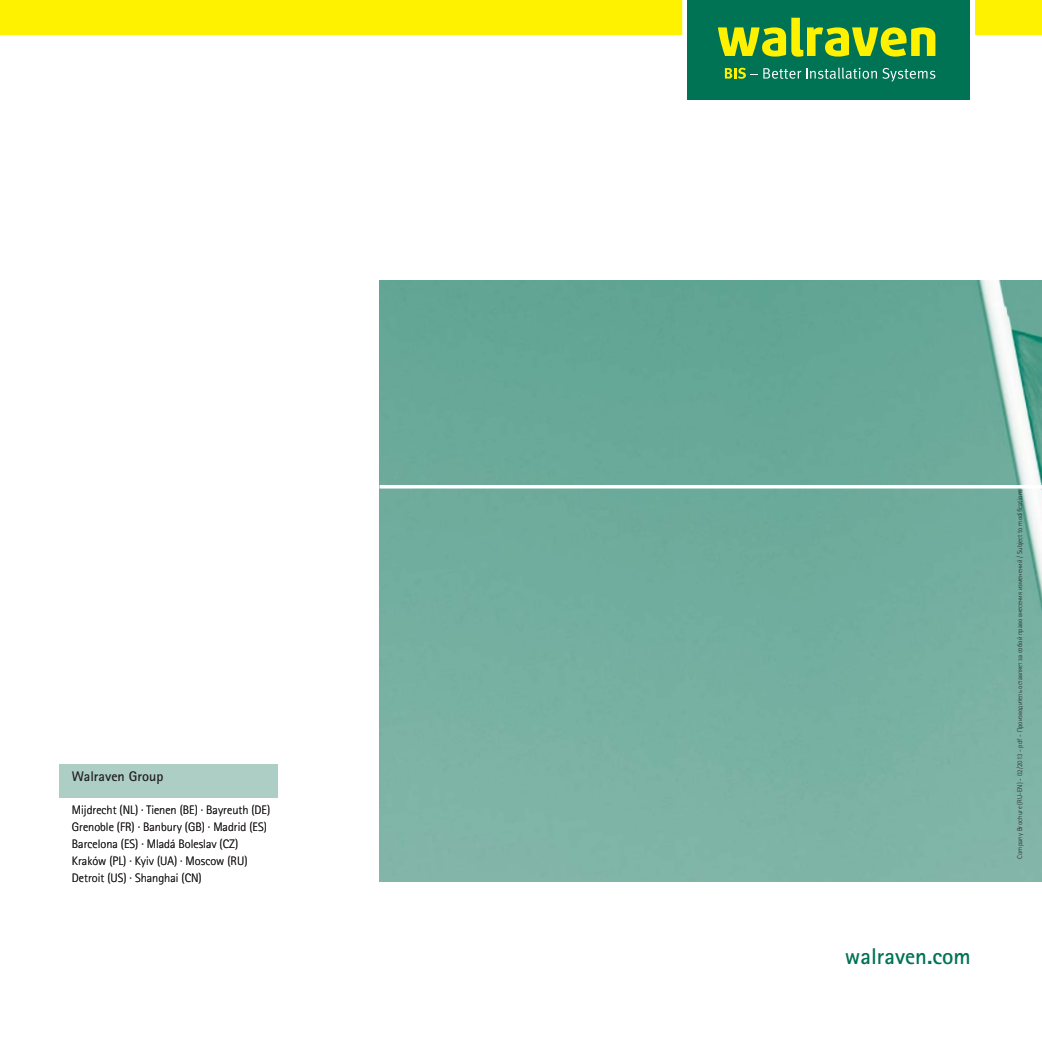
<style>
.page{position:relative;width:1042px;height:1042px;background:#fff}
.page>*{position:absolute;margin:0;border:0;box-sizing:border-box;transform-origin:0 0}
.t1{font:700 22.75px "Rotis Sans Serif Std";color:#007355}
.t2{font:700 14px "Rotis Sans Serif Std";color:#231f20}
.t3{font:300 12.25px/16.8px "Rotis Sans Serif Std";color:#231f20}
.t4{font:300 7px "Rotis Sans Serif Pro Cyr";color:#231f20}
.s1{font-family:"Rotis Sans Serif Std"}
</style>
<div class="page">
<img style="left:675px;top:280px;width:367px;height:601px">
<div style="left:0;top:0;width:1042px;height:35px;background:#fff200"></div>
<div style="left:682px;top:0;width:5px;height:67px;background:#fff"></div>
<div style="left:970px;top:0;width:5px;height:70px;background:#fff"></div>
<div style="left:687px;top:0;width:283px;height:99px;background:#007355"></div>
<svg style="left:725px;top:68px;width:210px;height:14px"></svg>
<svg style="left:718px;top:18px;width:217px;height:39px"></svg>
<img style="left:379px;top:280px;width:296px;height:601px">
<hr style="left:379px;top:485px;width:663px;height:3px;background:#fff">
<div style="left:60px;top:764px;width:218px;height:33px;background:#accec4"></div>
<p class="t2" style="left:72px;top:771px;width:93px">Walraven Group</p>
<p class="t3" style="left:72px;top:803px;width:200px">Mijdrecht (NL) · Tienen (BE) · Bayreuth (DE)<br>Grenoble (FR) · Banbury (GB) · Madrid (ES)<br>Barcelona (ES) · Mladá Boleslav (CZ)<br>Kraków (PL) · Kyiv (UA) · Moscow (RU)<br>Detroit (US) · Shanghai (CN)</p>
<h1 class="t1" style="left:845px;top:948px;width:127px">walraven.com</h1>
<p class="t4" style="left:1017px;top:859px;width:371px;rotate:-90deg"><span class="s1">Company Brochure (RU-EN) - 02/2013 - pdf -</span> Производитель оставляет за собой право внесения изменений / Subject to modifications</p>
</div>
